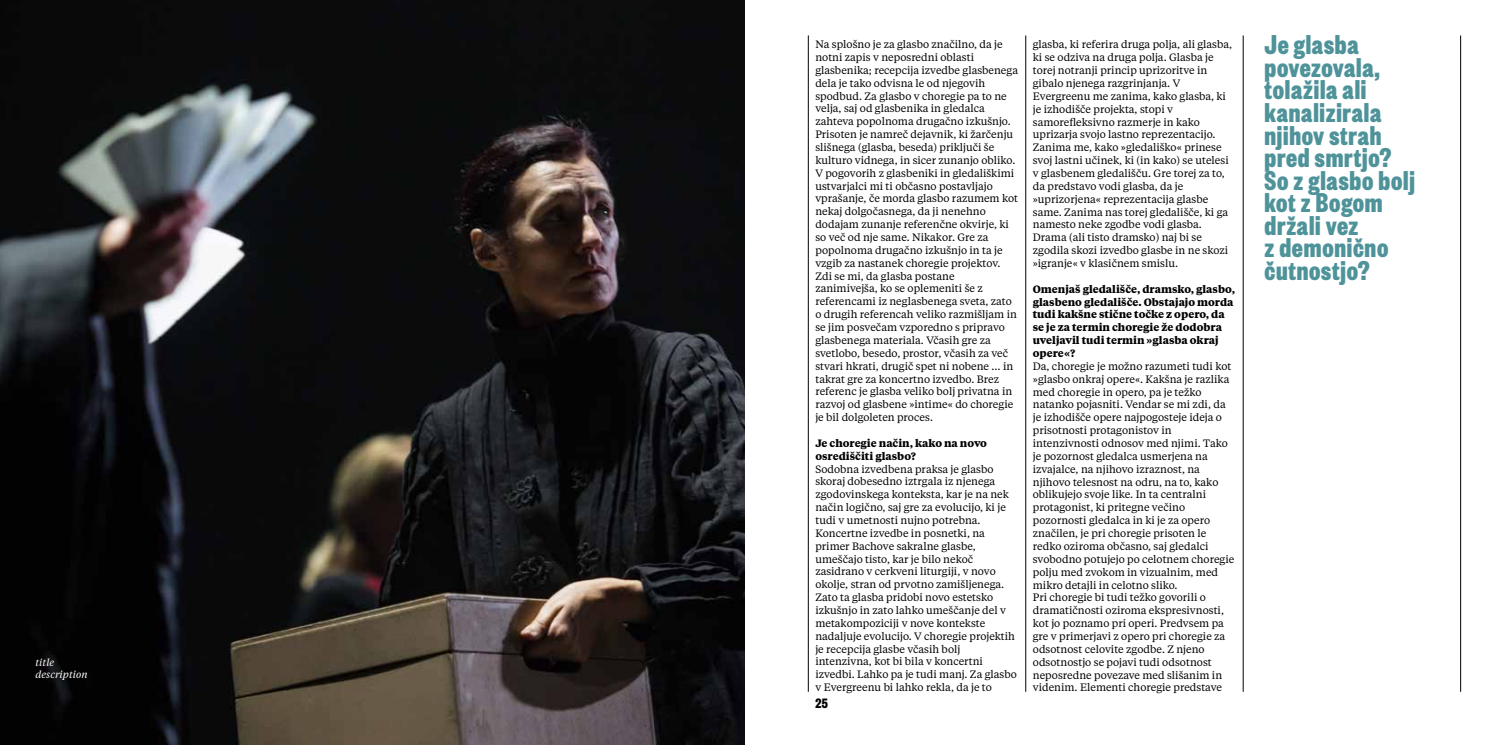
<style>
.page{position:relative;width:1489px;height:745px;background:#fff}
.page>*{position:absolute;margin:0;border:0;box-sizing:border-box;transform-origin:0 0}
.t1{font:700 30px/22.5px "Founders Grotesk X Cond";letter-spacing:.025em;color:#4f939a}
.t2{font:700 15px "Founders Grotesk X Cond";color:#000}
.t3{font:10.62px/12.9px "Tiempos Text";color:#000}
.t4{font:700 10.62px/12.9px "Tiempos Text";color:#000}
.t5{font:italic 10px/12px "Tiempos Text";color:#fff}
</style>
<div class="page">
<img style="left:0;top:0;width:744px;height:744px">
<hr style="left:1025px;top:35px;width:1px;height:656px;background:#000">
<hr style="left:1242px;top:35px;width:1px;height:656px;background:#000">
<hr style="left:1460px;top:35px;width:1px;height:656px;background:#000">
<hr style="left:808px;top:35px;width:1px;height:656px;background:#000">
<p class="t5" style="left:35px;top:655px;width:54px">title description</p>
<p class="t3" style="left:815px;top:37px;width:204px">Na splošno je za glasbo značilno, da je notni zapis v neposredni oblasti glasbenika; recepcija izvedbe glasbenega dela je tako odvisna le od njegovih spodbud. Za glasbo v choregie pa to ne velja, saj od glasbenika in gledalca zahteva popolnoma drugačno izkušnjo.<br>Prisoten je namreč dejavnik, ki žarčenju slišnega (glasba, beseda) priključi še kulturo vidnega, in sicer zunanjo obliko.<br>V pogovorih z glasbeniki in gledališkimi ustvarjalci mi ti občasno postavljajo vprašanje, če morda glasbo razumem kot nekaj dolgočasnega, da ji nenehno dodajam zunanje referenčne okvirje, ki so več od nje same. Nikakor. Gre za popolnoma drugačno izkušnjo in ta je vzgib za nastanek choregie projektov.<br>Zdi se mi, da glasba postane zanimivejša, ko se oplemeniti še z referencami iz neglasbenega sveta, zato o drugih referencah veliko razmišljam in se jim posvečam vzporedno s pripravo glasbenega materiala. Včasih gre za svetlobo, besedo, prostor, včasih za več stvari hkrati, drugič spet ni nobene … in takrat gre za koncertno izvedbo. Brez referenc je glasba veliko bolj privatna in razvoj od glasbene »intime« do choregie je bil dolgoleten proces.</p>
<p class="t4" style="left:815px;top:436px;width:173px">Je choregie način, kako na novo osrediščiti glasbo?</p>
<p class="t3" style="left:815px;top:461px;width:203px">Sodobna izvedbena praksa je glasbo skoraj dobesedno iztrgala iz njenega zgodovinskega konteksta, kar je na nek način logično, saj gre za evolucijo, ki je tudi v umetnosti nujno potrebna.<br>Koncertne izvedbe in posnetki, na primer Bachove sakralne glasbe, umeščajo tisto, kar je bilo nekoč zasidrano v cerkveni liturgiji, v novo okolje, stran od prvotno zamišljenega.<br>Zato ta glasba pridobi novo estetsko izkušnjo in zato lahko umeščanje del v metakompoziciji v nove kontekste nadaljuje evolucijo. V choregie projektih je recepcija glasbe včasih bolj intenzivna, kot bi bila v koncertni izvedbi. Lahko pa je tudi manj. Za glasbo v Evergreenu bi lahko rekla, da je to</p>
<h2 class="t2" style="left:815px;top:693px;width:14px">25</h2>
<p class="t3" style="left:1032px;top:38px;width:201px">glasba, ki referira druga polja, ali glasba, ki se odziva na druga polja. Glasba je torej notranji princip uprizoritve in gibalo njenega razgrinjanja. V Evergreenu me zanima, kako glasba, ki je izhodišče projekta, stopi v samorefleksivno razmerje in kako uprizarja svojo lastno reprezentacijo.<br>Zanima me, kako »gledališko« prinese svoj lastni učinek, ki (in kako) se utelesi v glasbenem gledališču. Gre torej za to, da predstavo vodi glasba, da je »uprizorjena« reprezentacija glasbe same. Zanima nas torej gledališče, ki ga namesto neke zgodbe vodi glasba.<br>Drama (ali tisto dramsko) naj bi se zgodila skozi izvedbo glasbe in ne skozi »igranje« v klasičnem smislu.</p>
<p class="t4" style="left:1032px;top:282px;width:203px">Omenjaš gledališče, dramsko, glasbo, glasbeno gledališče. Obstajajo morda tudi kakšne stične točke z opero, da se je za termin choregie že dodobra uveljavil tudi termin »glasba okraj opere«?</p>
<p class="t3" style="left:1032px;top:359px;width:203px">Da, choregie je možno razumeti tudi kot »glasbo onkraj opere«. Kakšna je razlika med choregie in opero, pa je težko natanko pojasniti. Vendar se mi zdi, da je izhodišče opere najpogosteje ideja o prisotnosti protagonistov in intenzivnosti odnosov med njimi. Tako je pozornost gledalca usmerjena na izvajalce, na njihovo izraznost, na njihovo telesnost na odru, na to, kako oblikujejo svoje like. In ta centralni protagonist, ki pritegne večino pozornosti gledalca in ki je za opero značilen, je pri choregie prisoten le redko oziroma občasno, saj gledalci svobodno potujejo po celotnem choregie polju med zvokom in vizualnim, med mikro detajli in celotno sliko.<br>Pri choregie bi tudi težko govorili o dramatičnosti oziroma ekspresivnosti, kot jo poznamo pri operi. Predvsem pa gre v primerjavi z opero pri choregie za odsotnost celovite zgodbe. Z njeno odsotnostjo se pojavi tudi odsotnost neposredne povezave med slišanim in videnim. Elementi choregie predstave</p>
<h1 class="t1" style="left:1264px;top:32px;width:152px">Je glasba povezovala, tolažila ali kanalizirala njihov strah pred smrtjo?<br>So z glasbo bolj kot z Bogom držali vez<br>z demonično čutnostjo?</h1>
</div>
